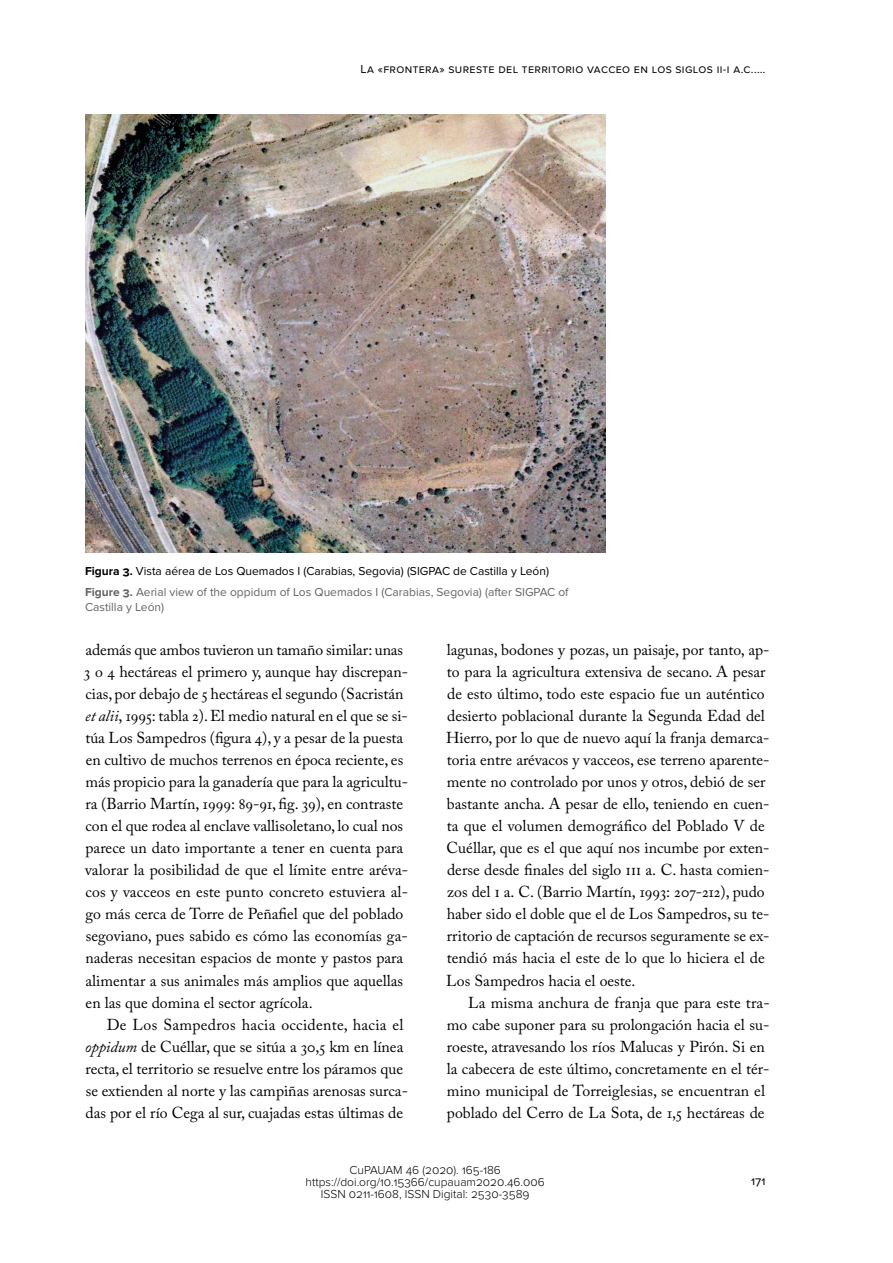
<style>
.page{position:relative;width:893px;height:1263px;background:#fff}
.page>*{position:absolute;margin:0;border:0;box-sizing:border-box;transform-origin:0 0}
.t1{font:15.75px/22px "Adobe Caslon Pro";color:#000}
.t2{font:12px/21.6px "Proxima Nova";color:#636362}
.t3{font:300 12px/12px "Proxima Nova";color:#000;text-align:center}
.t4{font:12px "Proxima Nova";letter-spacing:.03em;color:#000}
.s1{font-weight:700;color:#000}
.s2{color:#000}
.s3{font-weight:700}
.s4{font-style:italic}
</style>
<div class="page">
<img style="left:85px;top:115px;width:520px;height:437px">
<p class="t4" style="left:361px;top:62px;width:406px">La «frontera» sureste del territorio vacceo en los siglos II‑I a.C..…</p>
<p class="t2" style="left:85px;top:560px;width:485px"><span class="s1">Figura 3.</span> <span class="s2">Vista aérea de Los Quemados I (Carabias, Segovia) (SIGPAC de Castilla y León)<br></span><span class="s3">Figure 3.</span> Aerial view of the oppidum of Los Quemados I (Carabias, Segovia) (after SIGPAC of</p>
<p class="t2" style="left:85px;top:596px;width:81px">Castilla y León)</p>
<p class="t1" style="left:84px;top:638px;width:325px">además que ambos tuvieron un tamaño similar: unas 3 o 4 hectáreas el primero y, aunque hay discrepan‑ cias, por debajo de 5 hectáreas el segundo (Sacristán <span class="s4">et alii</span>, 1995: tabla 2). El medio natural en el que se si‑ túa Los Sampedros (figura 4), y a pesar de la puesta en cultivo de muchos terrenos en época reciente, es más propicio para la ganadería que para la agricultu‑ ra (Barrio Martín, 1999: 89‑91, fig. 39), en contraste con el que rodea al enclave vallisoletano, lo cual nos parece un dato importante a tener en cuenta para valorar la posibilidad de que el límite entre aréva‑ cos y vacceos en este punto concreto estuviera al‑ go más cerca de Torre de Peñafiel que del poblado segoviano, pues sabido es cómo las economías ga‑ naderas necesitan espacios de monte y pastos para alimentar a sus animales más amplios que aquellas en las que domina el sector agrícola.</p>
<p class="t1" style="left:85px;top:1013px;width:324px;text-indent:21px">De Los Sampedros hacia occidente, hacia el <span class="s4">oppidum</span> de Cuéllar, que se sitúa a 30,5 km en línea recta, el territorio se resuelve entre los páramos que se extienden al norte y las campiñas arenosas surca‑ das por el río Cega al sur, cuajadas estas últimas de</p>
<p class="t1" style="left:446px;top:638px;width:325px">lagunas, bodones y pozas, un paisaje, por tanto, ap‑ to para la agricultura extensiva de secano. A pesar de esto último, todo este espacio fue un auténtico desierto poblacional durante la Segunda Edad del Hierro, por lo que de nuevo aquí la franja demarca‑ toria entre arévacos y vacceos, ese terreno aparente‑ mente no controlado por unos y otros, debió de ser bastante ancha. A pesar de ello, teniendo en cuen‑ ta que el volumen demográfico del Poblado V de Cuéllar, que es el que aquí nos incumbe por exten‑ derse desde finales del siglo III a. C. hasta comien‑ zos del I a. C. (Barrio Martín, 1993: 207‑212), pudo haber sido el doble que el de Los Sampedros, su te‑ rritorio de captación de recursos seguramente se ex‑ tendió más hacia el este de lo que lo hiciera el de Los Sampedros hacia el oeste.</p>
<p class="t1" style="left:447px;top:991px;width:325px;text-indent:21px">La misma anchura de franja que para este tra‑ mo cabe suponer para su prolongación hacia el su‑ roeste, atravesando los ríos Malucas y Pirón. Si en la cabecera de este último, concretamente en el tér‑ mino municipal de Torreiglesias, se encuentran el poblado del Cerro de La Sota, de 1,5 hectáreas de</p>
<p class="t3" style="left:306px;top:1165px;width:241px">CuPAUAM 46 (2020). 165-186 https://doi.org/10.15366/cupauam2020.46.006<br>ISSN 0211-1608, ISSN Digital: 2530-3589</p>
<p class="t4" style="left:751px;top:1174px;width:16px">171</p>
</div>
